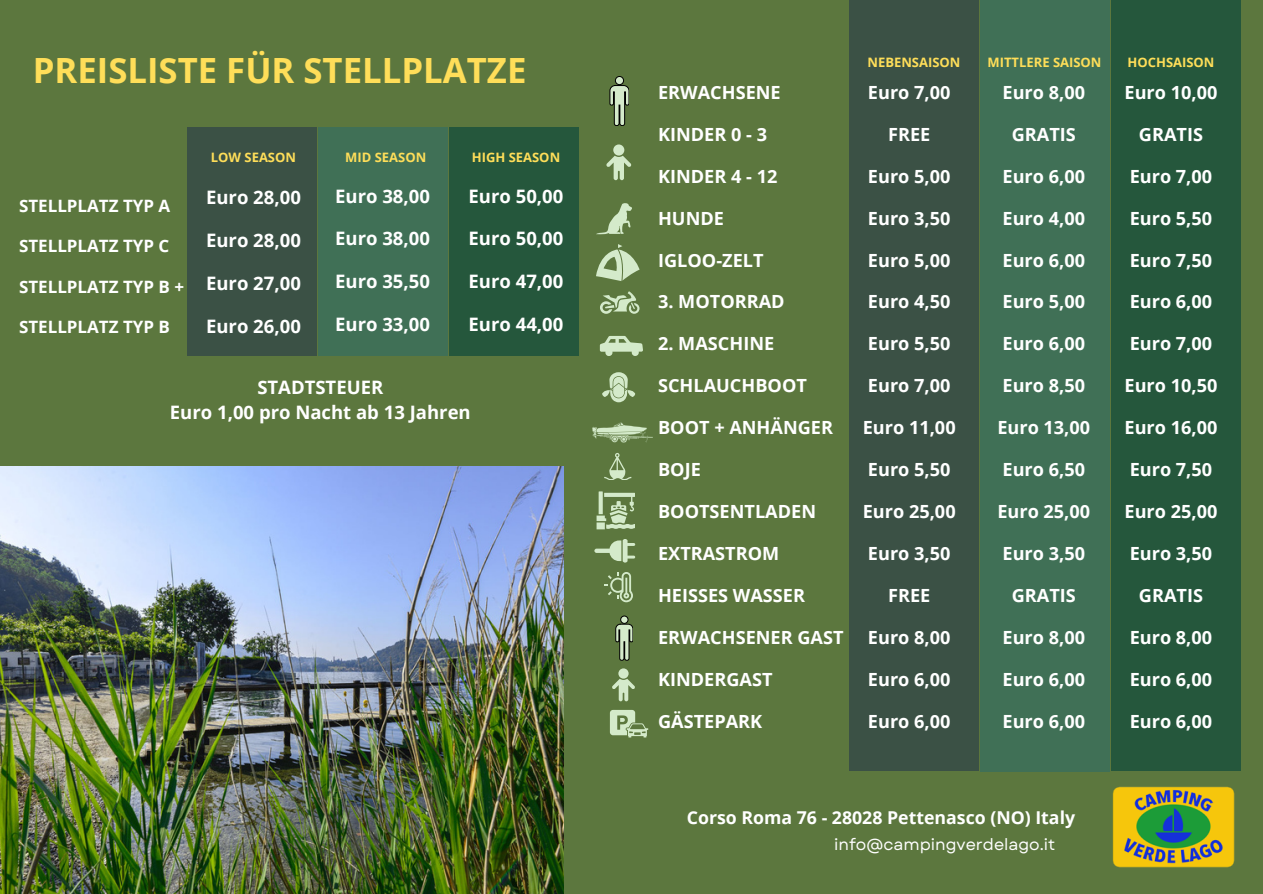
<style>
.page{position:relative;width:1263px;height:894px;background:#fff}
.page>*{position:absolute;margin:0;border:0;box-sizing:border-box;transform-origin:0 0}
.t1{font:700 34.65px "Open Sans";color:#ffde59}
.t2{font:700 18.45px "Open Sans";color:#fff}
.t3{font:700 18.15px "Open Sans";color:#fff}
.t4{font:700 17.7px "Open Sans";color:#fff}
.t5{font:700 16.95px "Open Sans";color:#fff}
.t6{font:16.05px "Garet";color:#fff}
.t7{font:700 13.05px "Open Sans";color:#ffde59}
</style>
<div class="page">
<div style="left:0;top:0;width:1263px;height:893px;background:#5c773e"></div>
<div style="left:187px;top:128px;width:129px;height:227px;background:#3b5145"></div>
<div style="left:318px;top:128px;width:130px;height:227px;background:#407056"></div>
<div style="left:449px;top:128px;width:130px;height:227px;background:#25573c"></div>
<div style="left:1110px;top:0;width:130px;height:771px;background:#25573c"></div>
<div style="left:980px;top:0;width:129px;height:771px;background:#407056"></div>
<div style="left:615px;top:76px;width:9px;height:9px;background:#d4eaca;border-radius:50%"></div>
<div style="left:615px;top:76px;width:9px;height:9px;border:1px solid #000;border-radius:50%"></div>
<svg style="left:610px;top:85px;width:19px;height:41px"></svg>
<svg style="left:596px;top:203px;width:36px;height:31px"></svg>
<svg style="left:596px;top:244px;width:44px;height:37px"></svg>
<svg style="left:600px;top:291px;width:39px;height:23px"></svg>
<svg style="left:600px;top:336px;width:43px;height:20px"></svg>
<svg style="left:603px;top:372px;width:32px;height:30px"></svg>
<svg style="left:592px;top:422px;width:61px;height:21px"></svg>
<svg style="left:604px;top:453px;width:27px;height:27px"></svg>
<svg style="left:597px;top:491px;width:38px;height:38px"></svg>
<svg style="left:595px;top:539px;width:40px;height:23px"></svg>
<svg style="left:610px;top:709px;width:38px;height:28px"></svg>
<div style="left:613px;top:144px;width:11px;height:11px;background:#d4eaca;border-radius:50%"></div>
<svg style="left:606px;top:156px;width:25px;height:24px"></svg>
<svg style="left:605px;top:572px;width:28px;height:30px"></svg>
<div style="left:621px;top:616px;width:7px;height:7px;background:#d4eaca;border-radius:50%"></div>
<div style="left:621px;top:615px;width:7px;height:8px;border:1px solid #000;border-radius:50%"></div>
<svg style="left:616px;top:624px;width:17px;height:36px"></svg>
<div style="left:618px;top:668px;width:11px;height:10px;background:#d4eaca;border-radius:50%"></div>
<svg style="left:612px;top:678px;width:23px;height:22px"></svg>
<div style="left:849px;top:0;width:130px;height:771px;background:#3b5145"></div>
<img style="left:1112px;top:786px;width:123px;height:82px">
<img style="left:0;top:466px;width:564px;height:427px">
<p class="t1" style="left:33px;top:46px;width:495px">PREISLISTE FÜR STELLPLATZE</p>
<p class="t5" style="left:19px;top:193px;width:153px">STELLPLATZ TYP A</p>
<p class="t5" style="left:19px;top:234px;width:152px">STELLPLATZ TYP C</p>
<p class="t5" style="left:19px;top:274px;width:167px">STELLPLATZ TYP B +</p>
<p class="t5" style="left:19px;top:315px;width:152px">STELLPLATZ TYP B</p>
<p class="t7" style="left:211px;top:148px;width:87px">LOW SEASON</p>
<p class="t7" style="left:345px;top:148px;width:83px">MID SEASON</p>
<p class="t7" style="left:472px;top:148px;width:90px">HIGH SEASON</p>
<p class="t2" style="left:206px;top:184px;width:96px">Euro 28,00</p>
<p class="t2" style="left:206px;top:227px;width:96px">Euro 28,00</p>
<p class="t2" style="left:206px;top:270px;width:96px">Euro 27,00</p>
<p class="t2" style="left:206px;top:313px;width:96px">Euro 26,00</p>
<p class="t2" style="left:335px;top:183px;width:96px">Euro 38,00</p>
<p class="t2" style="left:335px;top:225px;width:96px">Euro 38,00</p>
<p class="t2" style="left:335px;top:268px;width:96px">Euro 35,50</p>
<p class="t2" style="left:335px;top:311px;width:96px">Euro 33,00</p>
<p class="t2" style="left:469px;top:183px;width:96px">Euro 50,00</p>
<p class="t2" style="left:469px;top:225px;width:96px">Euro 50,00</p>
<p class="t2" style="left:469px;top:268px;width:96px">Euro 47,00</p>
<p class="t2" style="left:469px;top:311px;width:96px">Euro 44,00</p>
<p class="t2" style="left:257px;top:373px;width:127px">STADTSTEUER</p>
<p class="t2" style="left:170px;top:399px;width:302px">Euro 1,00 pro Nacht ab 13 Jahren</p>
<p class="t3" style="left:658px;top:79px;width:124px">ERWACHSENE</p>
<p class="t3" style="left:658px;top:121px;width:110px">KINDER 0 - 3</p>
<p class="t3" style="left:658px;top:163px;width:121px">KINDER 4 - 12</p>
<p class="t3" style="left:658px;top:205px;width:67px">HUNDE</p>
<p class="t3" style="left:658px;top:247px;width:107px">IGLOO-ZELT</p>
<p class="t3" style="left:658px;top:289px;width:128px">3. MOTORRAD</p>
<p class="t3" style="left:658px;top:331px;width:118px">2. MASCHINE</p>
<p class="t3" style="left:658px;top:373px;width:150px">SCHLAUCHBOOT</p>
<p class="t3" style="left:658px;top:415px;width:176px">BOOT + ANHÄNGER</p>
<p class="t3" style="left:658px;top:456px;width:44px">BOJE</p>
<p class="t3" style="left:658px;top:498px;width:159px">BOOTSENTLADEN</p>
<p class="t3" style="left:658px;top:540px;width:123px">EXTRASTROM</p>
<p class="t3" style="left:658px;top:582px;width:148px">HEISSES WASSER</p>
<p class="t3" style="left:658px;top:624px;width:187px">ERWACHSENER GAST</p>
<p class="t3" style="left:658px;top:666px;width:116px">KINDERGAST</p>
<p class="t3" style="left:658px;top:708px;width:106px">GÄSTEPARK</p>
<p class="t7" style="left:867px;top:53px;width:94px">NEBENSAISON</p>
<p class="t7" style="left:987px;top:53px;width:115px">MITTLERE SAISON</p>
<p class="t7" style="left:1127px;top:53px;width:88px">HOCHSAISON</p>
<p class="t3" style="left:868px;top:79px;width:84px">Euro 7,00</p>
<p class="t3" style="left:888px;top:121px;width:44px">FREE</p>
<p class="t3" style="left:868px;top:163px;width:84px">Euro 5,00</p>
<p class="t3" style="left:868px;top:205px;width:84px">Euro 3,50</p>
<p class="t3" style="left:868px;top:247px;width:84px">Euro 5,00</p>
<p class="t3" style="left:868px;top:289px;width:84px">Euro 4,50</p>
<p class="t3" style="left:868px;top:331px;width:84px">Euro 5,50</p>
<p class="t3" style="left:868px;top:373px;width:84px">Euro 7,00</p>
<p class="t3" style="left:863px;top:415px;width:94px">Euro 11,00</p>
<p class="t3" style="left:868px;top:456px;width:84px">Euro 5,50</p>
<p class="t3" style="left:863px;top:498px;width:94px">Euro 25,00</p>
<p class="t3" style="left:868px;top:540px;width:84px">Euro 3,50</p>
<p class="t3" style="left:888px;top:582px;width:44px">FREE</p>
<p class="t3" style="left:868px;top:624px;width:84px">Euro 8,00</p>
<p class="t3" style="left:868px;top:666px;width:84px">Euro 6,00</p>
<p class="t3" style="left:868px;top:708px;width:84px">Euro 6,00</p>
<p class="t3" style="left:1002px;top:79px;width:84px">Euro 8,00</p>
<p class="t3" style="left:1012px;top:121px;width:66px">GRATIS</p>
<p class="t3" style="left:1002px;top:163px;width:84px">Euro 6,00</p>
<p class="t3" style="left:1002px;top:205px;width:84px">Euro 4,00</p>
<p class="t3" style="left:1002px;top:247px;width:84px">Euro 6,00</p>
<p class="t3" style="left:1002px;top:289px;width:84px">Euro 5,00</p>
<p class="t3" style="left:1002px;top:331px;width:84px">Euro 6,00</p>
<p class="t3" style="left:1002px;top:373px;width:84px">Euro 8,50</p>
<p class="t3" style="left:997px;top:415px;width:94px">Euro 13,00</p>
<p class="t3" style="left:1002px;top:456px;width:84px">Euro 6,50</p>
<p class="t3" style="left:997px;top:498px;width:94px">Euro 25,00</p>
<p class="t3" style="left:1002px;top:540px;width:84px">Euro 3,50</p>
<p class="t3" style="left:1012px;top:582px;width:66px">GRATIS</p>
<p class="t3" style="left:1002px;top:624px;width:84px">Euro 8,00</p>
<p class="t3" style="left:1002px;top:666px;width:84px">Euro 6,00</p>
<p class="t3" style="left:1002px;top:708px;width:84px">Euro 6,00</p>
<p class="t3" style="left:1124px;top:79px;width:94px">Euro 10,00</p>
<p class="t3" style="left:1139px;top:121px;width:66px">GRATIS</p>
<p class="t3" style="left:1130px;top:163px;width:84px">Euro 7,00</p>
<p class="t3" style="left:1130px;top:205px;width:84px">Euro 5,50</p>
<p class="t3" style="left:1130px;top:247px;width:84px">Euro 7,50</p>
<p class="t3" style="left:1130px;top:289px;width:84px">Euro 6,00</p>
<p class="t3" style="left:1130px;top:331px;width:84px">Euro 7,00</p>
<p class="t3" style="left:1124px;top:373px;width:94px">Euro 10,50</p>
<p class="t3" style="left:1124px;top:415px;width:94px">Euro 16,00</p>
<p class="t3" style="left:1130px;top:456px;width:84px">Euro 7,50</p>
<p class="t3" style="left:1124px;top:498px;width:94px">Euro 25,00</p>
<p class="t3" style="left:1130px;top:540px;width:84px">Euro 3,50</p>
<p class="t3" style="left:1139px;top:582px;width:66px">GRATIS</p>
<p class="t3" style="left:1130px;top:624px;width:84px">Euro 8,00</p>
<p class="t3" style="left:1130px;top:666px;width:84px">Euro 6,00</p>
<p class="t3" style="left:1130px;top:708px;width:84px">Euro 6,00</p>
<p class="t4" style="left:687px;top:805px;width:390px">Corso Roma 76 - 28028 Pettenasco (NO) Italy</p>
<p class="t6" style="left:834px;top:832px;width:223px">info@campingverdelago.it</p>
</div>
